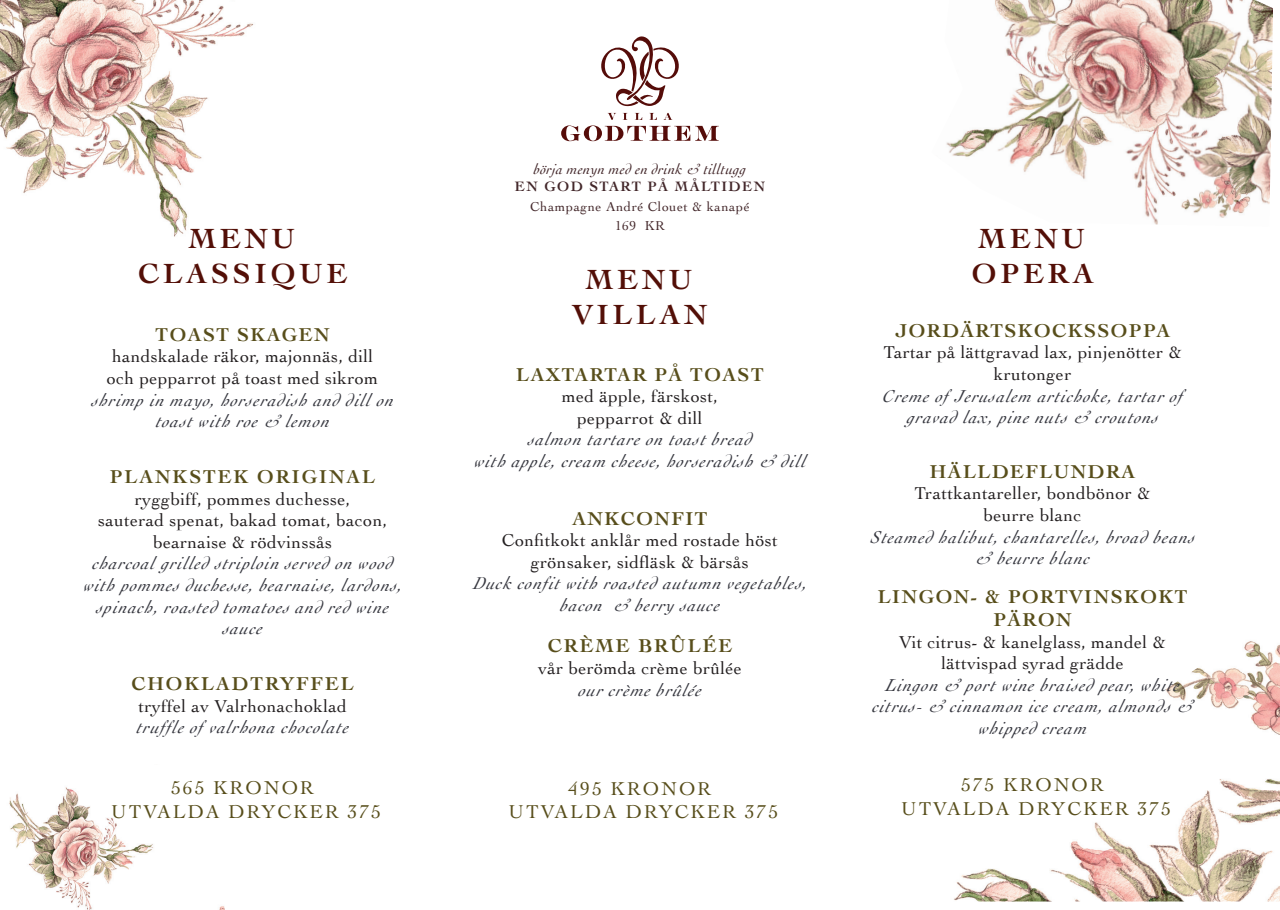
<style>
.page{position:relative;width:1280px;height:910px;background:#fff}
.page>*{position:absolute;margin:0;border:0;box-sizing:border-box;transform-origin:0 0}
.t1{font:700 29.1px/35px "Cochin";letter-spacing:.14em;color:#530f07;text-align:center}
.t2{font:700 19.5px/23.4px "Cochin";letter-spacing:.075em;color:#584e1b;text-align:center}
.t3{font:19.5px/23.4px "Cochin";letter-spacing:.1em;color:#584e1b;text-align:center}
.t4{font:700 19.5px "Cochin";letter-spacing:.1em;color:#584e1b}
.t5{font:italic 18px/21.6px "Cochin";letter-spacing:.06em;color:#373840;text-align:center}
.t6{font:18px/21.6px "Cochin";letter-spacing:.02em;color:#231f20;text-align:center}
.t7{font:italic 15px "Cochin";letter-spacing:.02em;color:#43272a}
.t8{font:700 14.25px "Cochin";letter-spacing:.1em;color:#43272a}
.t9{font:13.5px/19.5px "Cochin";letter-spacing:.04em;color:#43272a;text-align:center}
</style>
<div class="page">
<img style="left:0;top:0;width:254px;height:237px">
<img style="left:9px;top:787px;width:216px;height:123px">
<img style="left:953px;top:641px;width:327px;height:260px">
<img style="left:946px;top:0;width:327px;height:225px">
<svg style="left:601px;top:36px;width:78px;height:70px"></svg>
<svg style="left:561px;top:113px;width:158px;height:28px"></svg>
<h1 class="t1" style="left:138px;top:220px;width:211px">MENU<br>CLASSIQUE</h1>
<p class="t2" style="left:156px;top:322px;width:175px">TOAST SKAGEN</p>
<p class="t6" style="left:107px;top:345px;width:273px;text-align:left">handskalade räkor, majonnäs, dill och pepparrot på toast med sikrom</p>
<p class="t5" style="left:92px;top:388px;width:306px">s hrimp in mayo, hors e radis h and dill on toast with roe &amp; lemon</p>
<p class="t4" style="left:110px;top:463px;width:267px">PLANKSTEK ORIGINAL</p>
<p class="t6" style="left:98px;top:487px;width:291px">ryggbiff, pommes duchesse,<br>sauterad spenat, bakad tomat, bacon, bearnaise &amp; rödvinssås</p>
<p class="t5" style="left:83px;top:552px;width:320px">charcoal grilled strip loin served on wood with pommes duchesse, bearnaise, lardons, spinach, roasted tomatoes and red wine sauce</p>
<p class="t4" style="left:131px;top:670px;width:224px">CHOKLADTRYFFEL</p>
<p class="t6" style="left:138px;top:694px;width:210px">tryffel av Valrhonachoklad</p>
<p class="t5" style="left:137px;top:716px;width:214px">truffle of valrhona chocolate</p>
<p class="t3" style="left:111px;top:775px;width:271px">565 KRONOR<br>UTVALDA DRYCKER 375</p>
<p class="t7" style="left:534px;top:159px;width:214px">börja menyn med en drink &amp; tilltugg</p>
<p class="t8" style="left:515px;top:177px;width:252px">EN GOD START PÅ MÅLTIDEN</p>
<p class="t9" style="left:530px;top:196px;width:221px">Champagne André Clouet &amp; kanapé<br>169 KR</p>
<h1 class="t1" style="left:572px;top:261px;width:137px">MENU<br>VILLAN</h1>
<p class="t2" style="left:516px;top:362px;width:249px">LAXTARTAR PÅ TOAST</p>
<p class="t6" style="left:562px;top:385px;width:158px">med äpple, färskost, pepparrot &amp; dill</p>
<p class="t5" style="left:474px;top:428px;width:333px">salmon tartare on toast bread<br>with app le, cre am che es e, hors e radis h &amp; dill</p>
<p class="t2" style="left:572px;top:506px;width:137px">ANKCONFIT</p>
<p class="t6" style="left:502px;top:529px;width:277px">Confitkokt anklår med rostade höst grönsaker, sidfläsk &amp; bärsås</p>
<p class="t5" style="left:473px;top:572px;width:335px">Duck confit with roas ted autumn vege tables, bacon &amp; berry sauce</p>
<p class="t4" style="left:548px;top:633px;width:186px">CRÈME BRÛLÉE</p>
<p class="t6" style="left:538px;top:657px;width:205px">vår berömda crème brûlée</p>
<p class="t5" style="left:578px;top:678px;width:124px">our crème brûlée</p>
<p class="t3" style="left:509px;top:776px;width:271px">495 KRONOR<br>UTVALDA DRYCKER 375</p>
<h1 class="t1" style="left:972px;top:220px;width:123px;text-align:left">MENU<br>OPERA</h1>
<p class="t2" style="left:895px;top:318px;width:277px">JORDÄRTSKOCKSSOPPA</p>
<p class="t6" style="left:883px;top:341px;width:300px">Tartar på lättgravad lax, pinjenötter &amp; krutonger</p>
<p class="t5" style="left:882px;top:384px;width:302px">Cre me of Je rus ale m artichoke, tartar of gravad lax, p ine nuts &amp; croutons</p>
<p class="t2" style="left:930px;top:459px;width:207px">HÄLLDEFLUNDRA</p>
<p class="t6" style="left:915px;top:482px;width:237px">Trattkantareller, bondbönor &amp; beurre blanc</p>
<p class="t5" style="left:870px;top:525px;width:326px">Steamed halibut, chantare lles, broad beans &amp; be urre blanc</p>
<p class="t2" style="left:878px;top:584px;width:311px">LINGON- &amp; PORTVINSKOKT<br>PÄRON</p>
<p class="t6" style="left:899px;top:630px;width:268px">Vit citrus- &amp; kanelglass, mandel &amp; lättvispad syrad grädde</p>
<p class="t5" style="left:872px;top:673px;width:325px">Lingon &amp; port wine braised pear, white citrus - &amp; cinnamon ice cream, almonds &amp; whipped cream</p>
<p class="t3" style="left:901px;top:772px;width:271px">575 KRONOR<br>UTVALDA DRYCKER 375</p>
</div>
